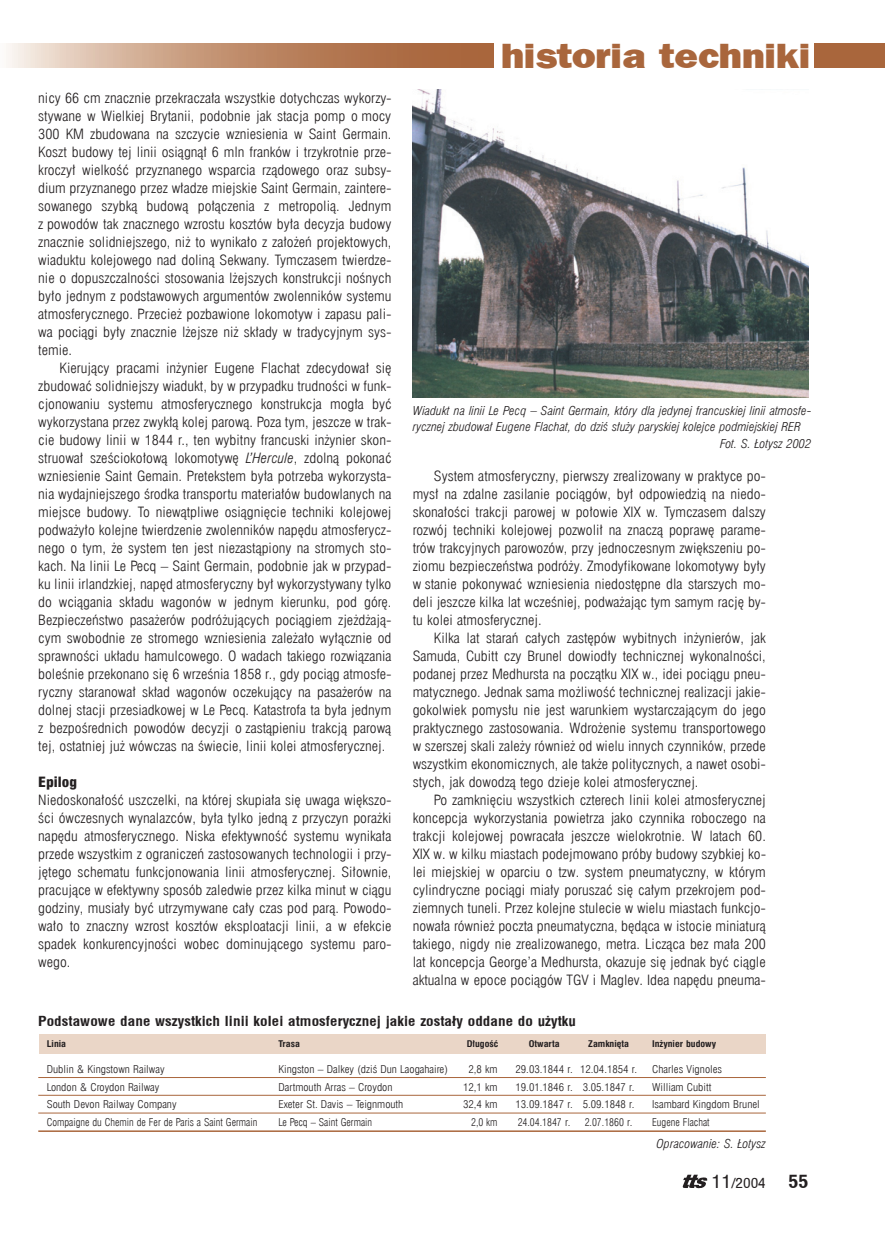
<style>
.page{position:relative;width:885px;height:1238px;background:#fff}
.page>*{position:absolute;margin:0;border:0;box-sizing:border-box;transform-origin:0 0}
.t1{font:36px "Frankfurt Goth Hvypl";color:#a9663c;scale:1.1 1}
.t2{font:700 18px "Switzerland Condpl";color:#231f20;scale:1.1 1}
.t3{font:13.8px/18px "Swis 721 Lt Cn EU Normal";color:#231f20;text-align:justify;scale:1.1 1}
.t4{font:700 13.8px "Switzerland Condpl";color:#231f20;scale:1.1 1}
.t5{font:13.8px "Switzerland Condpl";color:#231f20;scale:1.1 1}
.t6{font:13.8px "Swis 721 Blk Cn EU Normal";color:#231f20;scale:1.1 1}
.t7{font:12px "Swis 721 Lt Cn EU Italic";color:#231f20;scale:1.1 1}
.t8{font:10.5px "Swis 721 Lt Cn EU Normal";color:#231f20;scale:1.1 1}
.t9{font:10.5px "Swis 721 Lt Cn EU Normal";color:#231f20}
.t10{font:9px "Swis 721 Cn EU Bold";color:#231f20;scale:1.1 1}
.s1{font-family:"Swis 721 Lt Cn EU Italic"}
.s2{font-size:18px}
</style>
<div class="page">
<div style="left:814px;top:43px;width:70px;height:25px;background:#a9663c"></div>
<svg style="left:6px;top:43px;width:487px;height:25px;background:#c49577"></svg>
<svg style="left:682px;top:1174px;width:25px;height:13px"></svg>
<div style="left:39px;top:1033px;width:726px;height:20px;background:#ead6c7"></div>
<img style="left:412px;top:89px;width:396px;height:308px">
<hr style="left:38px;top:1077px;width:727px;height:1px;background:#a9663c">
<hr style="left:38px;top:1094px;width:727px;height:1px;background:#a9663c">
<hr style="left:38px;top:1112px;width:727px;height:1px;background:#a9663c">
<hr style="left:38px;top:1130px;width:727px;height:1px;background:#a9663c">
<p class="t3" style="left:38px;top:89px;width:322px">nicy 66 cm znacznie przekraczała wszystkie dotychczas wykorzy&shy;stywane w Wielkiej Brytanii, podobnie jak stacja pomp o mocy 300 KM zbudowana na szczycie wzniesienia w Saint Germain.<br>Koszt budowy tej linii osiągnął 6 mln franków i trzykrotnie prze&shy;kroczył wielkość przyznanego wsparcia rządowego oraz subsy&shy;dium przyznanego przez władze miejskie Saint Germain, zaintere&shy;sowanego szybką budową połączenia z metropolią. Jednym z powodów tak znacznego wzrostu kosztów była decyzja budowy znacznie solidniejszego, niż to wynikało z założeń projektowych, wiaduktu kolejowego nad doliną Sekwany. Tymczasem twierdze&shy;nie o dopuszczalności stosowania lżejszych konstrukcji nośnych było jednym z podstawowych argumentów zwolenników systemu atmosferycznego. Przecież pozbawione lokomotyw i zapasu pali&shy;wa pociągi były znacznie lżejsze niż składy w tradycyjnym sys&shy;temie.</p>
<p class="t3" style="left:38px;top:359px;width:322px;text-indent:21px">Kierujący pracami inżynier Eugene Flachat zdecydował się zbudować solidniejszy wiadukt, by w przypadku trudności w funk&shy;cjonowaniu systemu atmosferycznego konstrukcja mogła być wykorzystana przez zwykłą kolej parową. Poza tym, jeszcze w trak&shy;cie budowy linii w 1844 r., ten wybitny francuski inżynier skon&shy;struował sześciokołową lokomotywę <span class="s1">L’Hercule</span>, zdolną pokonać wzniesienie Saint Gemain. Pretekstem była potrzeba wykorzysta&shy;nia wydajniejszego środka transportu materiałów budowlanych na miejsce budowy. To niewątpliwe osiągnięcie techniki kolejowej podważyło kolejne twierdzenie zwolenników napędu atmosferycz&shy;nego o tym, że system ten jest niezastąpiony na stromych sto&shy;kach. Na linii Le Pecq – Saint Germain, podobnie jak w przypad&shy;ku linii irlandzkiej, napęd atmosferyczny był wykorzystywany tylko do wciągania składu wagonów w jednym kierunku, pod górę.<br>Bezpieczeństwo pasażerów podróżujących pociągiem zjeżdżają&shy;cym swobodnie ze stromego wzniesienia zależało wyłącznie od sprawności układu hamulcowego. O wadach takiego rozwiązania boleśnie przekonano się 6 września 1858 r., gdy pociąg atmosfe&shy;ryczny staranował skład wagonów oczekujący na pasażerów na dolnej stacji przesiadkowej w Le Pecq. Katastrofa ta była jednym z bezpośrednich powodów decyzji o zastąpieniu trakcją parową tej, ostatniej już wówczas na świecie, linii kolei atmosferycznej.</p>
<p class="t6" style="left:38px;top:773px;width:37px">Epilog</p>
<p class="t3" style="left:38px;top:791px;width:322px">Niedoskonałość uszczelki, na której skupiała się uwaga większo&shy;ści ówczesnych wynalazców, była tylko jedną z przyczyn porażki napędu atmosferycznego. Niska efektywność systemu wynikała przede wszystkim z ograniczeń zastosowanych technologii i przy&shy;jętego schematu funkcjonowania linii atmosferycznej. Siłownie, pracujące w efektywny sposób zaledwie przez kilka minut w ciągu godziny, musiały być utrzymywane cały czas pod parą. Powodo&shy;wało to znaczny wzrost kosztów eksploatacji linii, a w efekcie spadek konkurencyjności wobec dominującego systemu paro&shy;wego.</p>
<h1 class="t1" style="left:501px;top:33px;width:282px">historia techniki</h1>
<p class="t7" style="left:412px;top:403px;width:364px">Wiadukt na linii Le Pecq – Saint Germain, który dla jedynej francuskiej linii atmosfe-</p>
<p class="t7" style="left:412px;top:420px;width:354px">rycznej zbudował Eugene Flachat, do dziś służy paryskiej kolejce podmiejskiej RER</p>
<p class="t7" style="left:720px;top:436px;width:84px">Fot. S. Łotysz 2002</p>
<p class="t3" style="left:412px;top:467px;width:322px;text-indent:21px">System atmosferyczny, pierwszy zrealizowany w praktyce po&shy;mysł na zdalne zasilanie pociągów, był odpowiedzią na niedo&shy;skonałości trakcji parowej w połowie XIX w. Tymczasem dalszy rozwój techniki kolejowej pozwolił na znaczą poprawę parame&shy;trów trakcyjnych parowozów, przy jednoczesnym zwiększeniu po&shy;ziomu bezpieczeństwa podróży. Zmodyfikowane lokomotywy były w stanie pokonywać wzniesienia niedostępne dla starszych mo&shy;deli jeszcze kilka lat wcześniej, podważając tym samym rację by&shy;tu kolei atmosferycznej.</p>
<p class="t3" style="left:412px;top:629px;width:322px;text-indent:21px">Kilka lat starań całych zastępów wybitnych inżynierów, jak Samuda, Cubitt czy Brunel dowiodły technicznej wykonalności, podanej przez Medhursta na początku XIX w., idei pociągu pneu&shy;matycznego. Jednak sama możliwość technicznej realizacji jakie&shy;gokolwiek pomysłu nie jest warunkiem wystarczającym do jego praktycznego zastosowania. Wdrożenie systemu transportowego w szerszej skali zależy również od wielu innych czynników, przede wszystkim ekonomicznych, ale także politycznych, a nawet osobi&shy;stych, jak dowodzą tego dzieje kolei atmosferycznej.</p>
<p class="t3" style="left:412px;top:791px;width:322px;text-indent:21px">Po zamknięciu wszystkich czterech linii kolei atmosferycznej koncepcja wykorzystania powietrza jako czynnika roboczego na trakcji kolejowej powracała jeszcze wielokrotnie. W latach 60.<br>XIX w. w kilku miastach podejmowano próby budowy szybkiej ko&shy;lei miejskiej w oparciu o tzw. system pneumatyczny, w którym cylindryczne pociągi miały poruszać się całym przekrojem pod&shy;ziemnych tuneli. Przez kolejne stulecie w wielu miastach funkcjo&shy;nowała również poczta pneumatyczna, będąca w istocie miniaturą takiego, nigdy nie zrealizowanego, metra. Licząca bez mała 200 lat koncepcja George’a Medhursta, okazuje się jednak być ciągle aktualna w epoce pociągów TGV i Maglev. Idea napędu pneuma-</p>
<p class="t4" style="left:38px;top:1012px;width:490px">Podstawowe dane wszystkich linii kolei atmosferycznej jakie zostały oddane do użytku</p>
<p class="t10" style="left:47px;top:1037px;width:19px">Linia</p>
<p class="t10" style="left:278px;top:1037px;width:21px">Trasa</p>
<p class="t10" style="left:466px;top:1037px;width:30px">Długość</p>
<p class="t10" style="left:528px;top:1037px;width:30px">Otwarta</p>
<p class="t10" style="left:588px;top:1037px;width:39px">Zamknięta</p>
<p class="t10" style="left:652px;top:1037px;width:60px">Inżynier budowy</p>
<p class="t8" style="left:47px;top:1062px;width:109px">Dublin &amp; Kingstown Railway</p>
<p class="t8" style="left:278px;top:1062px;width:155px">Kingston – Dalkey (dziś Dun Laogahaire)</p>
<p class="t8" style="left:468px;top:1062px;width:28px">2,8 km</p>
<p class="t8" style="left:515px;top:1062px;width:112px">29.03.1844 r. 12.04.1854 r.</p>
<p class="t8" style="left:652px;top:1062px;width:65px">Charles Vignoles</p>
<p class="t8" style="left:47px;top:1080px;width:104px">London &amp; Croydon Railway</p>
<p class="t8" style="left:278px;top:1080px;width:105px">Dartmouth Arras – Croydon</p>
<p class="t8" style="left:463px;top:1080px;width:33px">12,1 km</p>
<p class="t8" style="left:515px;top:1080px;width:110px">19.01.1846 r. 3.05.1847 r.</p>
<p class="t8" style="left:652px;top:1080px;width:55px">William Cubitt</p>
<p class="t8" style="left:47px;top:1098px;width:119px">South Devon Railway Company</p>
<p class="t8" style="left:278px;top:1098px;width:115px">Exeter St. Davis – Teignmouth</p>
<p class="t8" style="left:463px;top:1098px;width:33px">32,4 km</p>
<p class="t8" style="left:515px;top:1098px;width:110px">13.09.1847 r. 5.09.1848 r.</p>
<p class="t8" style="left:652px;top:1098px;width:99px">Isambard Kingdom Brunel</p>
<p class="t9" style="left:47px;top:1115px;width:212px">Compaigne du Chemin de Fer de Paris a Saint Germain</p>
<p class="t9" style="left:278px;top:1115px;width:95px">Le Pecq – Saint Germain</p>
<p class="t9" style="left:471px;top:1115px;width:28px">2,0 km</p>
<p class="t9" style="left:517px;top:1115px;width:54px">24.04.1847 r.</p>
<p class="t9" style="left:584px;top:1115px;width:49px">2.07.1860 r.</p>
<p class="t9" style="left:652px;top:1115px;width:59px">Eugene Flachat</p>
<p class="t7" style="left:656px;top:1136px;width:101px">Opracowanie: S. Łotysz</p>
<p class="t5" style="left:711px;top:1173px;width:51px"><span class="s2">11</span>/2004</p>
<h2 class="t2" style="left:788px;top:1170px;width:20px">55</h2>
</div>
